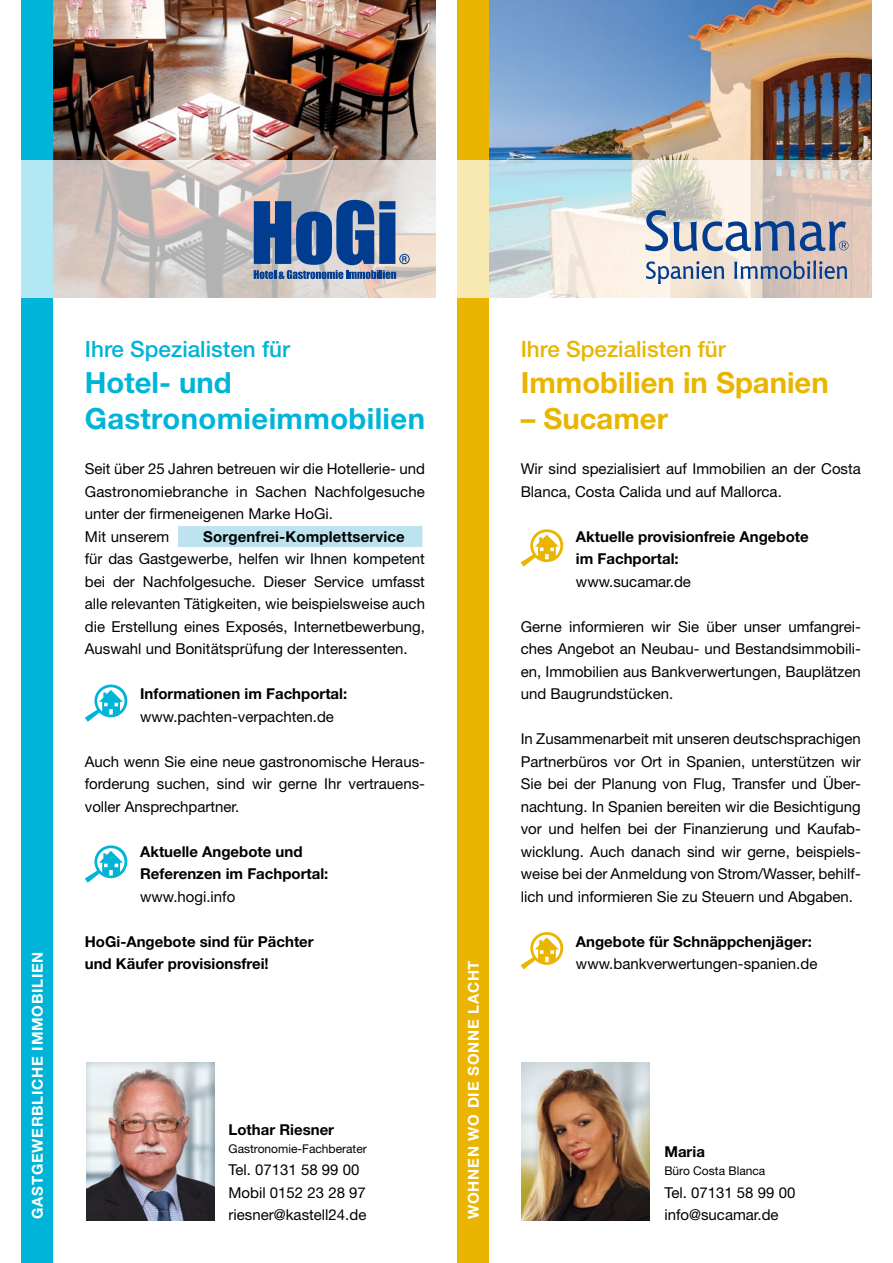
<style>
.page{position:relative;width:893px;height:1263px;background:#fff}
.page>*{position:absolute;margin:0;border:0;box-sizing:border-box;transform-origin:0 0}
.t1{font:700 29.25px/36px "Helvetica Neue LT Std";letter-spacing:.01em;color:#00b4d8}
.t2{font:700 29.25px "Helvetica Neue LT Std";color:#e9b500}
.t3{font:500 22.5px "Helvetica Neue LT Std";color:#00b4d8}
.t4{font:500 22.5px "Helvetica Neue LT Std";color:#e9b500}
.t5{font:15px/22.5px "Helvetica Neue LT Std";color:#000}
.t6{font:700 15px/22.5px "Helvetica Neue LT Std";color:#000}
.t7{font:700 15px "Helvetica Neue LT Std";letter-spacing:.05em;color:#fff}
.t8{font:12px "Helvetica Neue LT Std";color:#000}
</style>
<div class="page">
<img style="left:87px;top:1063px;width:127px;height:157px">
<div style="left:178px;top:526px;width:244px;height:21px;background:#bde3f0"></div>
<svg style="left:85px;top:684px;width:42px;height:38px"></svg>
<svg style="left:85px;top:845px;width:42px;height:38px"></svg>
<img style="left:53px;top:0;width:383px;height:160px">
<img style="left:489px;top:0;width:383px;height:160px">
<svg style="left:521px;top:529px;width:42px;height:38px"></svg>
<svg style="left:521px;top:932px;width:42px;height:37px"></svg>
<div style="left:457px;top:0;width:32px;height:1263px;background:#e9b500"></div>
<div style="left:21px;top:0;width:32px;height:1263px;background:#00b4d8"></div>
<svg style="left:21px;top:160px;width:851px;height:138px;background:#d9d6cf"></svg>
<svg style="left:254px;top:200px;width:156px;height:79px;background:#5375a6"></svg>
<svg style="left:646px;top:261px;width:78px;height:23px;background:#b6bbc6"></svg>
<svg style="left:734px;top:260px;width:113px;height:19px;background:#9ba0b2"></svg>
<svg style="left:645px;top:210px;width:203px;height:41px;background:#a1a8b8"></svg>
<img style="left:522px;top:1063px;width:127px;height:157px">
<h2 class="t3" style="left:85px;top:336px;width:207px">Ihre Spezialisten für</h2>
<h1 class="t1" style="left:85px;top:364px;width:342px">Hotel- und<br>Gastronomieimmobilien</h1>
<p class="t5" style="left:85px;top:458px;width:342px">Seit über 25 Jahren betreuen wir die Hotellerie- und Gastronomiebranche in Sachen Nachfolgesuche unter der firmeneigenen Marke HoGi.<br>Mit unserem</p>
<p class="t6" style="left:203px;top:525px;width:203px">Sorgenfrei-Komplettservice</p>
<p class="t5" style="left:85px;top:548px;width:342px;text-align:justify">für das Gastgewerbe, helfen wir Ihnen kompetent bei der Nachfolgesuche. Dieser Service umfasst alle relevanten Tätigkeiten, wie beispielsweise auch die Erstellung eines Exposés, Internetbewerbung, Auswahl und Bonitätsprüfung der Interessenten.</p>
<p class="t6" style="left:140px;top:682px;width:209px">Informationen im Fachportal:</p>
<p class="t5" style="left:140px;top:705px;width:195px">www.pachten-verpachten.de</p>
<p class="t5" style="left:85px;top:750px;width:342px;text-align:justify">Auch wenn Sie eine neue gastronomische Heraus&shy;forderung suchen, sind wir gerne Ihr vertrauens&shy;voller Ansprechpartner.</p>
<p class="t6" style="left:140px;top:840px;width:190px">Aktuelle Angebote und<br>Referenzen im Fachportal:</p>
<p class="t5" style="left:140px;top:885px;width:97px">www.hogi.info</p>
<p class="t6" style="left:85px;top:930px;width:230px">HoGi-Angebote sind für Pächter und Käufer provisionsfrei!</p>
<p class="t7" style="left:28px;top:1219px;width:269px;rotate:-90deg">GASTGEWERBLICHE IMMOBILIEN</p>
<p class="t7" style="left:464px;top:1219px;width:260px;rotate:-90deg">WOHNEN WO DIE SONNE LACHT</p>
<p class="t6" style="left:229px;top:1117px;width:107px">Lothar Riesner</p>
<p class="t8" style="left:229px;top:1141px;width:140px">Gastronomie-Fachberater</p>
<p class="t5" style="left:229px;top:1158px;width:139px">Tel. 07131 58 99 00<br>Mobil 0152 23 28 97 riesner@kastell24.de</p>
<h2 class="t4" style="left:521px;top:336px;width:207px">Ihre Spezialisten für</h2>
<h1 class="t2" style="left:521px;top:365px;width:309px">Immobilien in Spanien</h1>
<h1 class="t2" style="left:521px;top:401px;width:149px">– Sucamer</h1>
<p class="t5" style="left:521px;top:458px;width:342px">Wir sind spezialisiert auf Immobilien an der Costa<br>Blanca, Costa Calida und auf Mallorca.</p>
<p class="t6" style="left:576px;top:525px;width:234px">Aktuelle provisionfreie Angebote im Fachportal:</p>
<p class="t5" style="left:576px;top:570px;width:116px">www.sucamar.de</p>
<p class="t5" style="left:521px;top:615px;width:342px;text-align:justify">Gerne informieren wir Sie über unser umfangrei&shy;ches Angebot an Neubau- und Bestandsimmobili&shy;en, Immobilien aus Bankverwertungen, Bauplätzen und Baugrundstücken.</p>
<p class="t5" style="left:521px;top:728px;width:342px;text-align:justify">In Zusammenarbeit mit unseren deutschsprachigen Partnerbüros vor Ort in Spanien, unterstützen wir Sie bei der Planung von Flug, Transfer und Über&shy;nachtung. In Spanien bereiten wir die Besichtigung vor und helfen bei der Finanzierung und Kaufab&shy;wicklung. Auch danach sind wir gerne, beispiels&shy;weise bei der Anmeldung von Strom/Wasser, behilf&shy;lich und informieren Sie zu Steuern und Abgaben.</p>
<p class="t6" style="left:576px;top:930px;width:237px">Angebote für Schnäppchenjäger:</p>
<p class="t5" style="left:576px;top:953px;width:243px">www.bankverwertungen-spanien.de</p>
<p class="t6" style="left:664px;top:1140px;width:42px">Maria</p>
<p class="t8" style="left:664px;top:1163px;width:102px">Büro Costa Blanca</p>
<p class="t5" style="left:664px;top:1181px;width:132px">Tel. 07131 58 99 00 info@sucamar.de</p>
</div>
